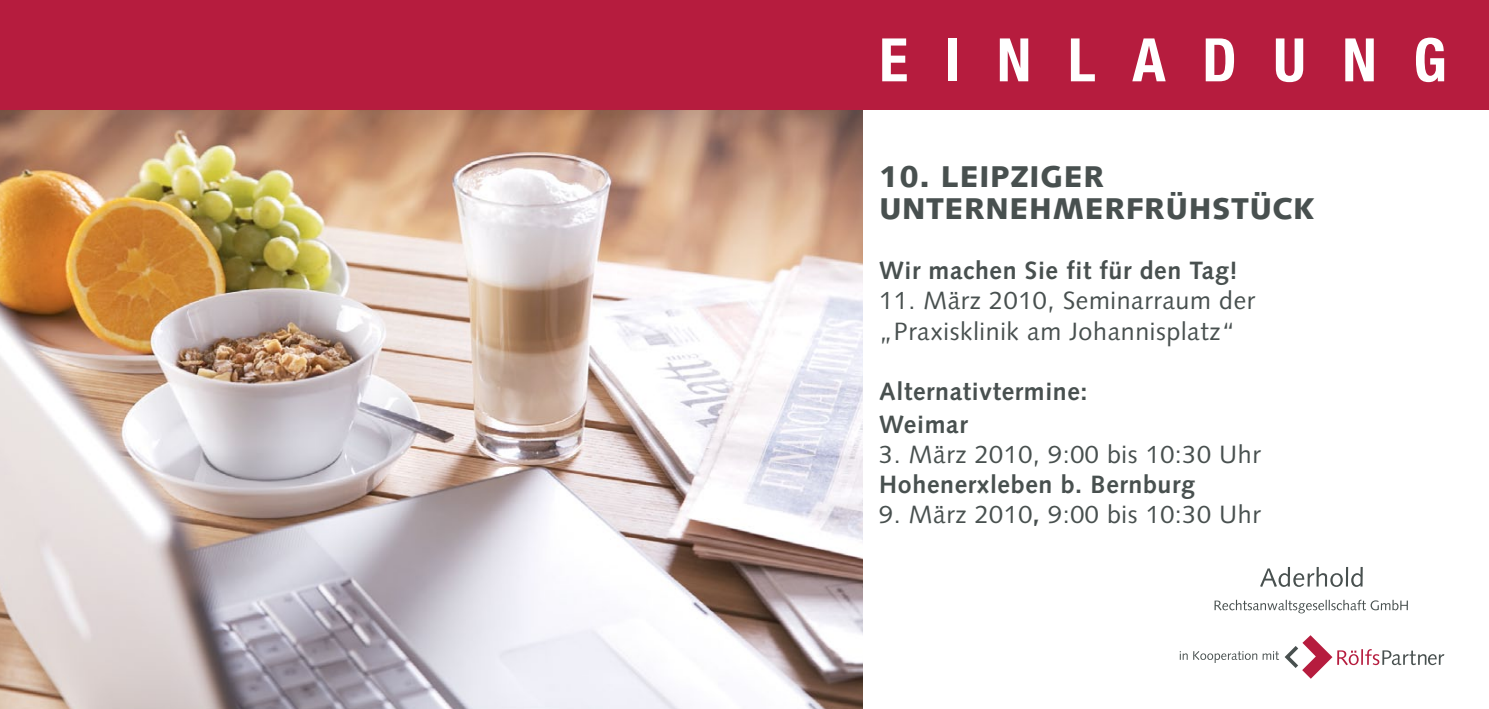
<style>
.page{position:relative;width:1489px;height:709px;background:#fff}
.page>*{position:absolute;margin:0;border:0;box-sizing:border-box;transform-origin:0 0}
.t1{font:700 condensed 60px "Helvetica Neue";letter-spacing:.61em;color:#fff}
.t2{font:900 30px/32.5px "Syntax";letter-spacing:.025em;color:#48504f}
.t3{font:25px/30px "Syntax";letter-spacing:.025em;color:#48504f}
.t4{font:700 25px/33.5px "Syntax";letter-spacing:.025em;color:#48504f}
.s1{font-weight:700}
</style>
<div class="page">
<img style="left:0;top:110px;width:862px;height:599px">
<div style="left:0;top:0;width:1488px;height:110px;background:#b61c3e"></div>
<svg style="left:1179px;top:651px;width:8px;height:9px"></svg>
<svg style="left:1193px;top:635px;width:251px;height:43px"></svg>
<svg style="left:1214px;top:599px;width:193px;height:14px"></svg>
<svg style="left:1260px;top:567px;width:102px;height:20px"></svg>
<h1 class="t1" style="left:879px;top:24px;width:569px">EINLADUNG</h1>
<p class="t2" style="left:879px;top:160px;width:436px">10. LEIPZIGER<br>UNTERNEHMERFRÜHSTÜCK</p>
<p class="t4" style="left:879px;top:254px;width:360px">Wir machen Sie fit für den Tag!</p>
<p class="t3" style="left:879px;top:286px;width:377px">11. März 2010, Seminarraum der „Praxisklinik am Johannisplatz“</p>
<p class="t4" style="left:879px;top:374px;width:210px">Alternativtermine:<br>Weimar</p>
<p class="t3" style="left:879px;top:439px;width:383px">3. März 2010, 9:00 bis 10:30 Uhr</p>
<p class="t4" style="left:879px;top:468px;width:317px">Hohenerxleben b. Bernburg</p>
<p class="t3" style="left:879px;top:499px;width:383px">9. März 2010<span class="s1">,</span> 9:00 bis 10:30 Uhr</p>
</div>
